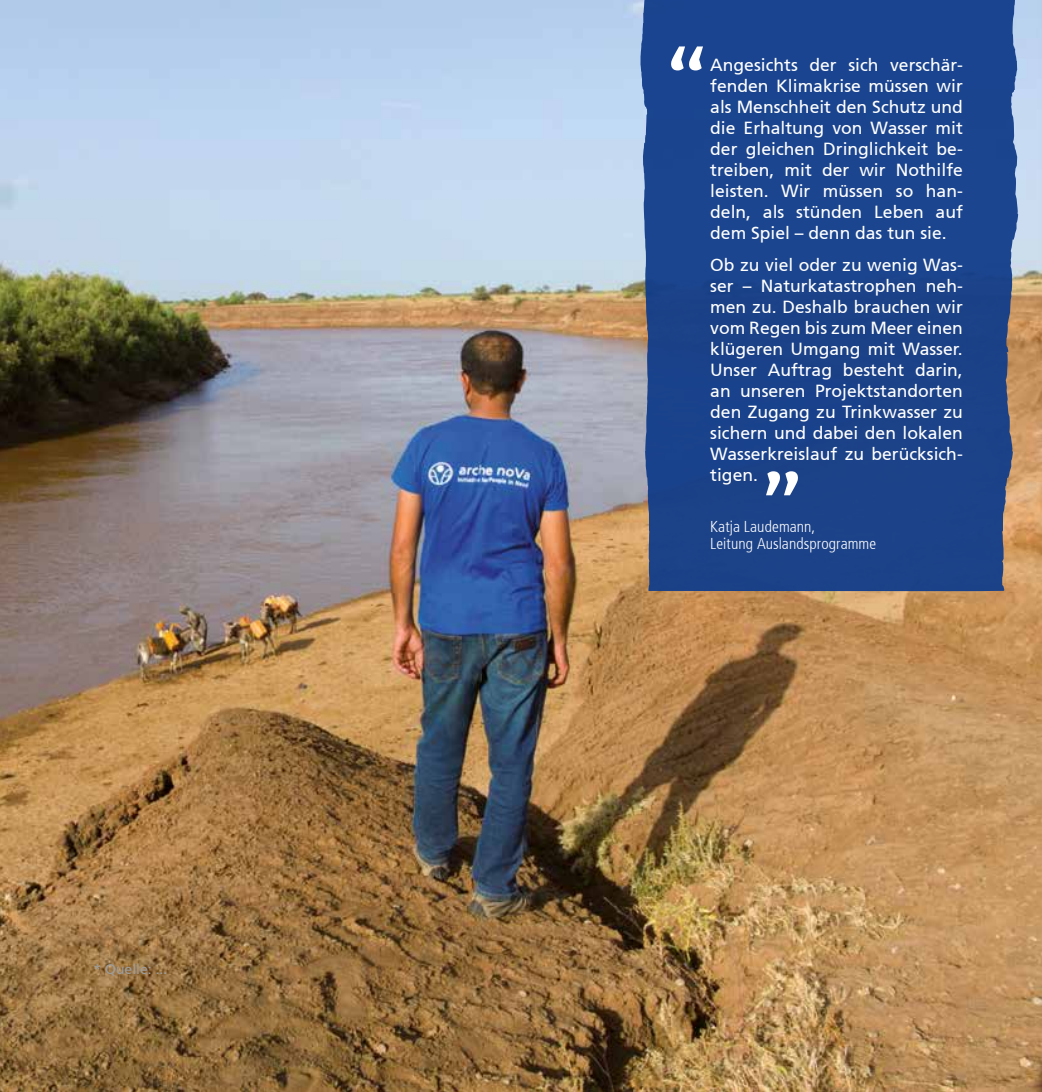
<style>
.page{position:relative;width:1042px;height:1092px;background:#fff}
.page>*{position:absolute;margin:0;border:0;box-sizing:border-box;transform-origin:0 0}
.t1{font:17.5px/21px "Frutiger 55 Roman";color:#fff;text-align:justify}
.t2{font:300 condensed 15.75px/17.5px "Frutiger 47";letter-spacing:.005em;color:#fff}
.t3{font:14px "Frutiger 55 Roman";color:#9d9d9c}
</style>
<div class="page">
<img style="left:0;top:0;width:1042px;height:1091px">
<div style="left:640px;top:0;width:378px;height:591px;background:#1b448c"></div>
<svg style="left:766px;top:471px;width:32px;height:24px"></svg>
<svg style="left:671px;top:46px;width:32px;height:24px"></svg>
<p class="t3" style="left:93px;top:960px;width:75px">* Quelle: ...</p>
<p class="t1" style="left:710px;top:55px;width:254px">Angesichts der sich verschär&shy;fenden Klimakrise müssen wir als Menschheit den Schutz und die Erhaltung von Wasser mit der gleichen Dringlichkeit be&shy;treiben, mit der wir Nothilfe leisten. Wir müssen so han&shy;deln, als stünden Leben auf dem Spiel – denn das tun sie.</p>
<p class="t1" style="left:710px;top:254px;width:254px">Ob zu viel oder zu wenig Was&shy;ser – Naturkatastrophen neh&shy;men zu. Deshalb brauchen wir vom Regen bis zum Meer einen klügeren Umgang mit Wasser.<br>Unser Auftrag besteht darin, an unseren Projektstandorten den Zugang zu Trinkwasser zu sichern und dabei den lokalen Wasserkreislauf zu berücksich&shy;tigen.</p>
<p class="t2" style="left:710px;top:517px;width:167px">Katja Laudemann,<br>Leitung Auslandsprogramme</p>
</div>
